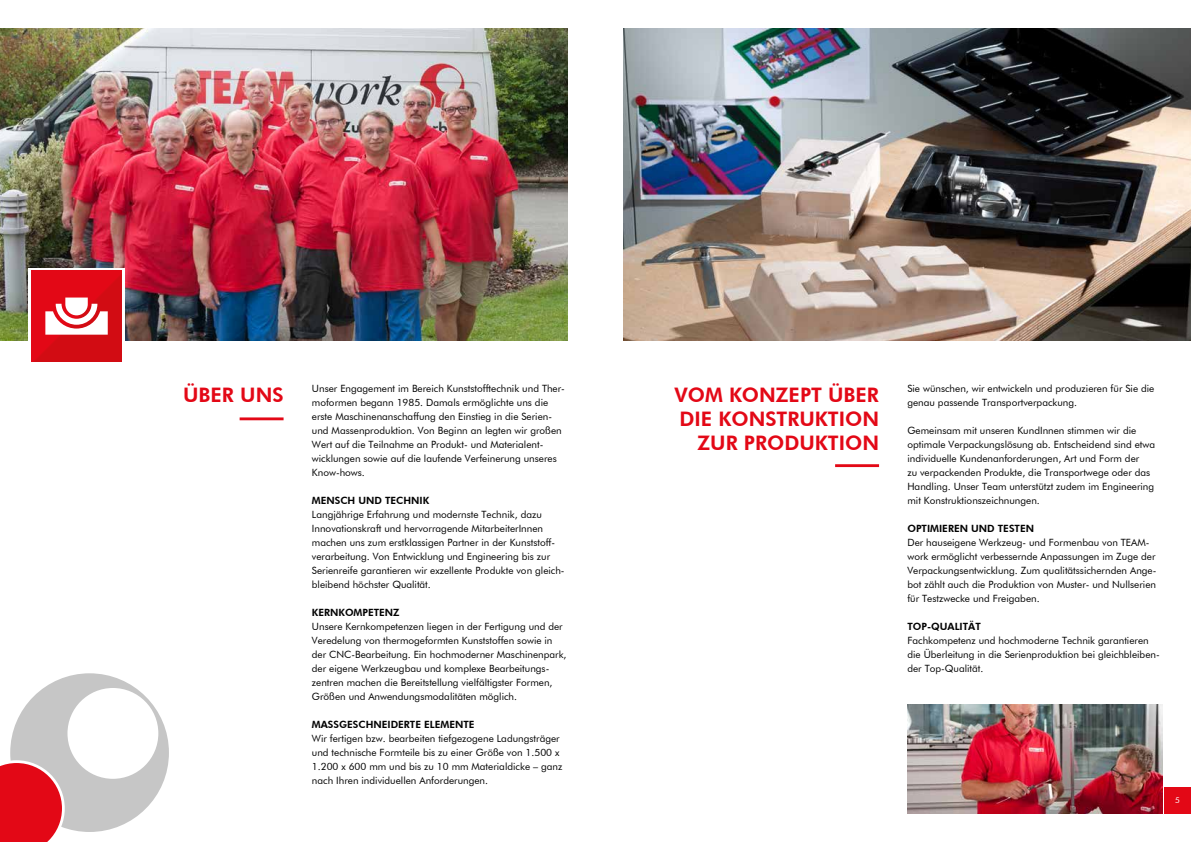
<style>
.page{position:relative;width:1191px;height:842px;background:#fff}
.page>*{position:absolute;margin:0;border:0;box-sizing:border-box;transform-origin:0 0}
.t1{font:800 20px/24px "Futura BT";color:#e30816;text-align:right}
.t2{font:10px/14px "Futura BT";color:#000}
.t3{font:800 10px "Futura BT";color:#000}
.t4{font:8px "Futura BT";color:#fff}
</style>
<div class="page">
<svg style="left:0;top:673px;width:169px;height:169px"></svg>
<div style="left:1164px;top:787px;width:27px;height:27px;background:#e30816"></div>
<img style="left:624px;top:28px;width:567px;height:312px">
<img style="left:907px;top:704px;width:255px;height:110px">
<img style="left:0;top:28px;width:567px;height:312px">
<hr style="left:835px;top:464px;width:44px;height:3px;background:#e30816">
<hr style="left:240px;top:417px;width:43px;height:3px;background:#e30816">
<svg style="left:28px;top:268px;width:97px;height:94px"></svg>
<div style="left:31px;top:271px;width:91px;height:90px;background:linear-gradient(to right,#e20917,#d40d14)"></div>
<svg style="left:45px;top:298px;width:63px;height:37px"></svg>
<h1 class="t1" style="left:183px;top:383px;width:102px">ÜBER UNS</h1>
<p class="t2" style="left:312px;top:382px;width:254px">Unser Engagement im Bereich Kunststofftechnik und Ther&shy;moformen begann 1985. Damals ermöglichte uns die erste Maschinenanschaffung den Einstieg in die Serien&shy;und Massenproduktion. Von Beginn an legten wir großen Wert auf die Teilnahme an Produkt- und Materialent&shy;wicklungen sowie auf die laufende Verfeinerung unseres Know-hows.</p>
<p class="t3" style="left:312px;top:495px;width:119px">MENSCH UND TECHNIK</p>
<p class="t2" style="left:312px;top:508px;width:254px">Langjährige Erfahrung und modernste Technik, dazu Innovationskraft und hervorragende MitarbeiterInnen machen uns zum erstklassigen Partner in der Kunststoff&shy;verarbeitung. Von Entwicklung und Engineering bis zur Serienreife garantieren wir exzellente Produkte von gleich&shy;bleibend höchster Qualität.</p>
<p class="t3" style="left:312px;top:607px;width:89px">KERNKOMPETENZ</p>
<p class="t2" style="left:312px;top:620px;width:256px">Unsere Kernkompetenzen liegen in der Fertigung und der Veredelung von thermogeformten Kunststoffen sowie in der CNC-Bearbeitung. Ein hochmoderner Maschinenpark, der eigene Werkzeugbau und komplexe Bearbeitungs&shy;zentren machen die Bereitstellung vielfältigster Formen, Größen und Anwendungsmodalitäten möglich.</p>
<p class="t3" style="left:312px;top:719px;width:164px">MASSGESCHNEIDERTE ELEMENTE</p>
<p class="t2" style="left:312px;top:732px;width:252px">Wir fertigen bzw. bearbeiten tiefgezogene Ladungsträger und technische Formteile bis zu einer Größe von 1.500 x 1.200 x 600 mm und bis zu 10 mm Materialdicke – ganz nach Ihren individuellen Anforderungen.</p>
<h1 class="t1" style="left:674px;top:383px;width:206px">VOM KONZEPT ÜBER<br>DIE KONSTRUKTION<br>ZUR PRODUKTION</h1>
<p class="t2" style="left:907px;top:382px;width:248px">Sie wünschen, wir entwickeln und produzieren für Sie die genau passende Transportverpackung.</p>
<p class="t2" style="left:907px;top:424px;width:249px">Gemeinsam mit unseren KundInnen stimmen wir die optimale Verpackungslösung ab. Entscheidend sind etwa individuelle Kundenanforderungen, Art und Form der<br>zu verpackenden Produkte, die Transportwege oder das Handling. Unser Team unterstützt zudem im Engineering mit Konstruktionszeichnungen.</p>
<p class="t3" style="left:907px;top:523px;width:128px">OPTIMIEREN UND TESTEN</p>
<p class="t2" style="left:907px;top:536px;width:250px">Der hauseigene Werkzeug- und Formenbau von TEAM&shy;work ermöglicht verbessernde Anpassungen im Zuge der Verpackungsentwicklung. Zum qualitätssichernden Ange&shy;bot zählt auch die Produktion von Muster- und Nullserien für Testzwecke und Freigaben.</p>
<p class="t3" style="left:907px;top:621px;width:75px">TOP-QUALITÄT</p>
<p class="t2" style="left:907px;top:634px;width:254px">Fachkompetenz und hochmoderne Technik garantieren die Überleitung in die Serienproduktion bei gleichbleiben&shy;der Top-Qualität.</p>
<p class="t4" style="left:1175px;top:795px;width:6px">5</p>
</div>
